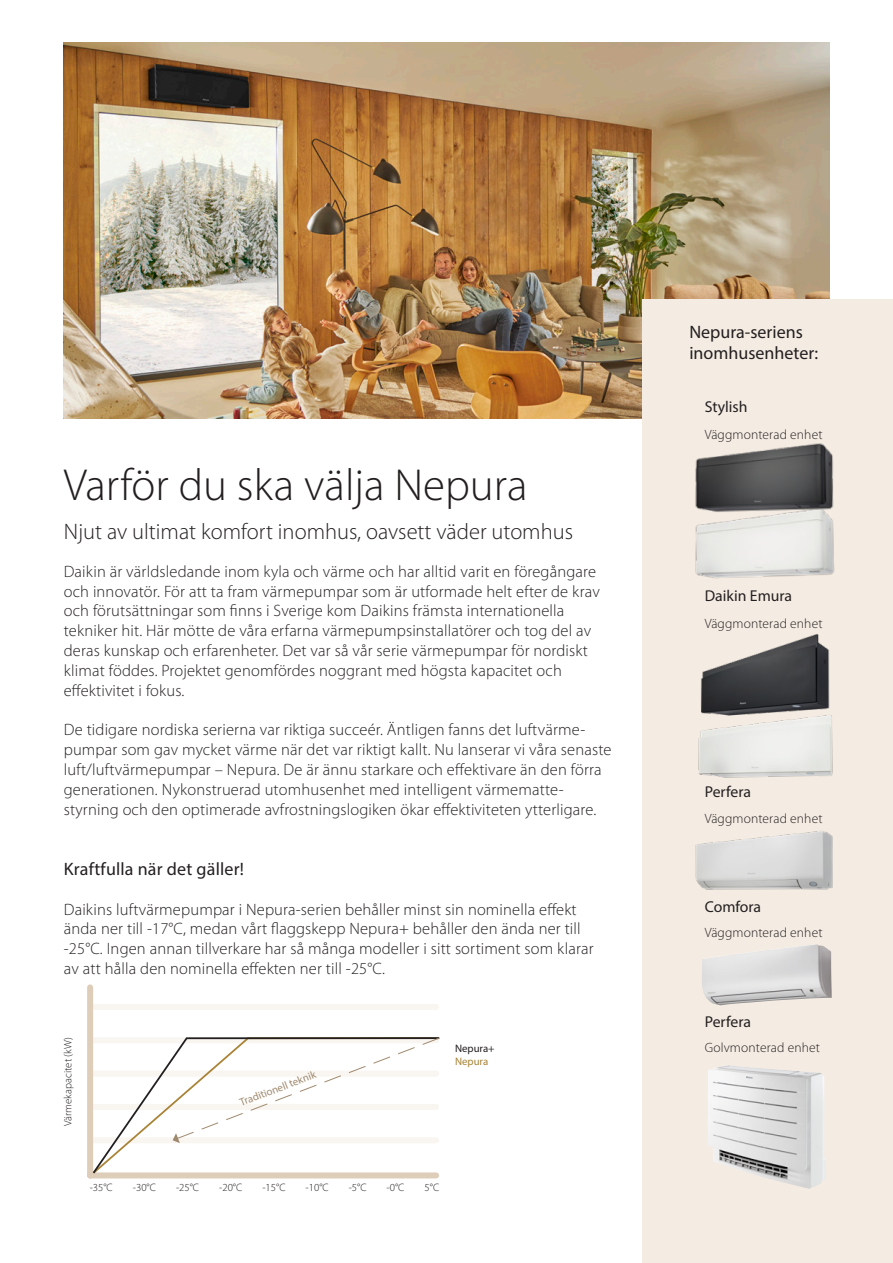
<style>
.page{position:relative;width:893px;height:1263px;background:#fff}
.page>*{position:absolute;margin:0;border:0;box-sizing:border-box;transform-origin:0 0}
.t1{font:300 45px "Myriad Pro";color:#231f20}
.t2{font:300 22.5px "Myriad Pro";color:#231f20}
.t3{font:18px/21.6px "Myriad Pro";color:#231f20}
.t4{font:300 16.5px/19.8px "Myriad Pro";letter-spacing:.01em;color:#231f20}
.t5{font:15.75px "Myriad Pro";color:#231f20}
.t6{font:300 13.5px "Myriad Pro";letter-spacing:.01em;color:#231f20}
.t7{font:300 10.8px "Myriad Pro";color:#231f20}
.t8{font:10.8px "Myriad Pro";color:#a08a6f}
.t9{font:10.8px "Myriad Pro";color:#231f20}
.t10{font:10.8px "Myriad Pro";color:#a98336}
</style>
<div class="page">
<img style="left:64px;top:43px;width:765px;height:376px">
<div style="left:642px;top:299px;width:251px;height:964px;background:#f4ece3"></div>
<img style="left:702px;top:944px;width:130px;height:61px">
<img style="left:708px;top:1065px;width:117px;height:124px">
<img style="left:695px;top:831px;width:138px;height:59px">
<img style="left:698px;top:726px;width:135px;height:52px">
<img style="left:700px;top:634px;width:132px;height:92px">
<img style="left:695px;top:514px;width:140px;height:65px">
<img style="left:695px;top:443px;width:139px;height:71px">
<div style="left:90px;top:1004px;width:346px;height:6px;background:#f9f5f1"></div>
<div style="left:90px;top:1172px;width:346px;height:6px;background:#decdb9"></div>
<div style="left:87px;top:987px;width:6px;height:188px;background:#decdb9"></div>
<svg style="left:93px;top:1036px;width:346px;height:139px"></svg>
<svg style="left:173px;top:1037px;width:267px;height:106px"></svg>
<h1 class="t1" style="left:64px;top:457px;width:465px">Varför du ska välja Nepura</h1>
<h2 class="t2" style="left:64px;top:517px;width:511px">Njut av ultimat komfort inomhus, oavsett väder utomhus</h2>
<p class="t4" style="left:64px;top:561px;width:538px">Daikin är världsledande inom kyla och värme och har alltid varit en föregångare och innovatör. För att ta fram värmepumpar som är utformade helt efter de krav och förutsättningar som finns i Sverige kom Daikins främsta internationella tekniker hit. Här mötte de våra erfarna värmepumpsinstallatörer och tog del av deras kunskap och erfarenheter. Det var så vår serie värmepumpar för nordiskt klimat föddes. Projektet genomfördes noggrant med högsta kapacitet och effektivitet i fokus.</p>
<p class="t4" style="left:64px;top:720px;width:549px">De tidigare nordiska serierna var riktiga succeér. Äntligen fanns det luftvärme&shy;pumpar som gav mycket värme när det var riktigt kallt. Nu lanserar vi våra senaste luft/luftvärmepumpar – Nepura. De är ännu starkare och effektivare än den förra generationen. Nykonstruerad utomhusenhet med intelligent värmematte&shy;styrning och den optimerade avfrostningslogiken ökar effektiviteten ytterligare.</p>
<p class="t3" style="left:64px;top:858px;width:182px">Kraftfulla när det gäller!</p>
<p class="t4" style="left:64px;top:899px;width:531px">Daikins luftvärmepumpar i Nepura-serien behåller minst sin nominella effekt ända ner till -17°C, medan vårt flaggskepp Nepura+ behåller den ända ner till -25°C. Ingen annan tillverkare har så många modeller i sitt sortiment som klarar av att hålla den nominella effekten ner till -25°C.</p>
<p class="t7" style="left:62px;top:1126px;width:91px;rotate:-90deg">Värmekapacitet (kW)</p>
<p class="t9" style="left:455px;top:1041px;width:41px">Nepura+</p>
<p class="t10" style="left:455px;top:1054px;width:35px">Nepura</p>
<p class="t8" style="left:238px;top:1096px;width:82px;rotate:-21deg">Traditionell teknik</p>
<p class="t7" style="left:90px;top:1181px;width:25px">-35°C</p>
<p class="t7" style="left:133px;top:1181px;width:25px">-30°C</p>
<p class="t7" style="left:176px;top:1181px;width:25px">-25°C</p>
<p class="t7" style="left:219px;top:1181px;width:25px">-20°C</p>
<p class="t7" style="left:262px;top:1181px;width:25px">-15°C</p>
<p class="t7" style="left:306px;top:1181px;width:25px">-10°C</p>
<p class="t7" style="left:349px;top:1181px;width:19px">-5°C</p>
<p class="t7" style="left:387px;top:1181px;width:19px">-0°C</p>
<p class="t7" style="left:425px;top:1181px;width:16px">5°C</p>
<p class="t3" style="left:689px;top:321px;width:130px">Nepura-seriens inomhusenheter:</p>
<p class="t5" style="left:705px;top:397px;width:44px">Stylish</p>
<p class="t6" style="left:705px;top:426px;width:119px">Väggmonterad enhet</p>
<p class="t5" style="left:705px;top:586px;width:89px">Daikin Emura</p>
<p class="t6" style="left:705px;top:615px;width:119px">Väggmonterad enhet</p>
<p class="t5" style="left:705px;top:782px;width:48px">Perfera</p>
<p class="t6" style="left:705px;top:811px;width:119px">Väggmonterad enhet</p>
<p class="t5" style="left:705px;top:897px;width:58px">Comfora</p>
<p class="t6" style="left:705px;top:924px;width:119px">Väggmonterad enhet</p>
<p class="t5" style="left:705px;top:1012px;width:48px">Perfera</p>
<p class="t6" style="left:705px;top:1040px;width:117px">Golvmonterad enhet</p>
</div>
